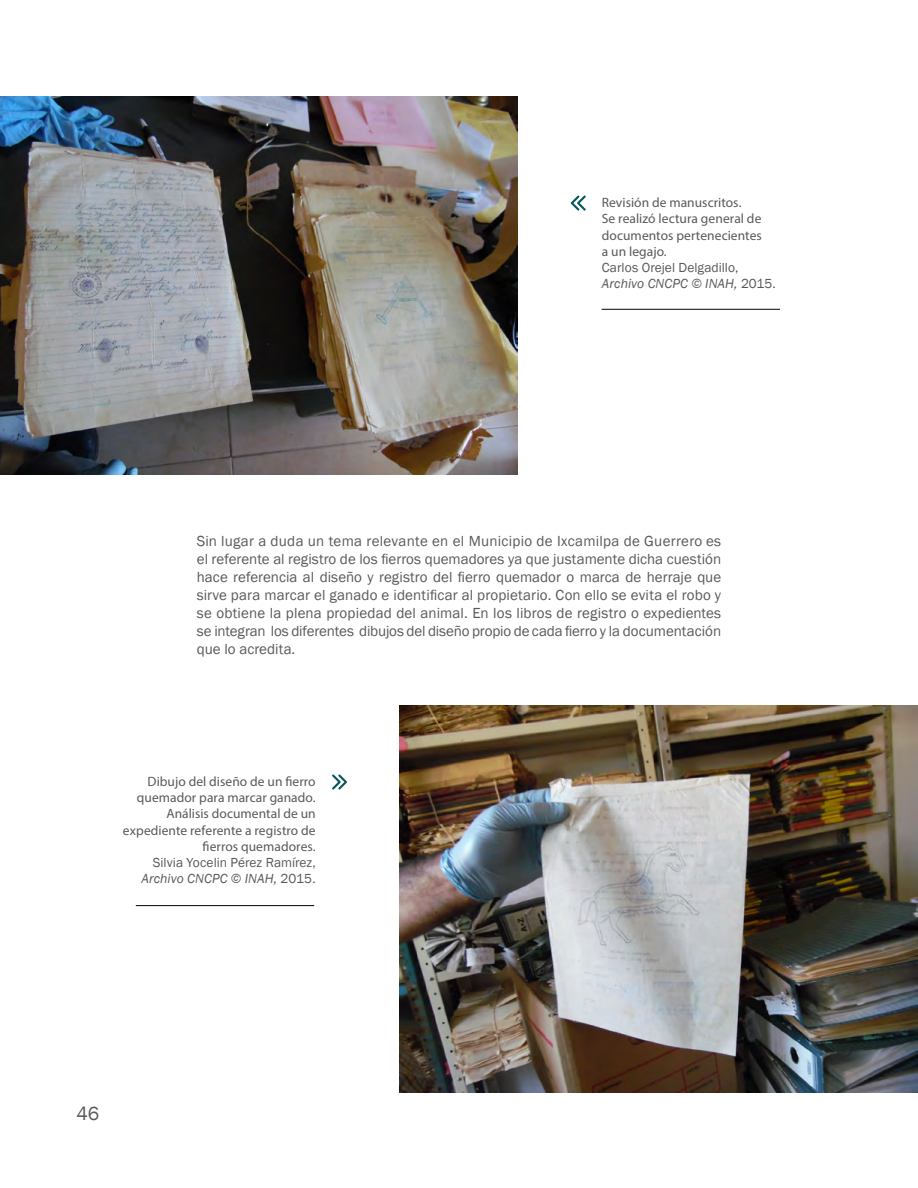
<style>
.page{position:relative;width:918px;height:1188px;background:#fff}
.page>*{position:absolute;margin:0;border:0;box-sizing:border-box;transform-origin:0 0}
.t1{font:19.5px "Franklin Gothic";color:#58595b}
.t2{font:15px/18px "Franklin Gothic";letter-spacing:-.005em;color:#58595b;text-align:justify}
.t3{font:13.5px/16.2px "Myriad Pro";letter-spacing:.005em;color:#58595b;text-align:right}
.t4{font:13.5px/16.2px "Franklin Gothic";color:#58595b;text-align:right}
.s1{font-style:italic}
</style>
<div class="page">
<img style="left:399px;top:706px;width:519px;height:387px">
<svg style="left:332px;top:775px;width:15px;height:15px"></svg>
<img style="left:0;top:96px;width:517px;height:379px">
<svg style="left:571px;top:195px;width:15px;height:16px"></svg>
<hr style="left:602px;top:309px;width:178px;height:1px;background:#000">
<hr style="left:136px;top:905px;width:178px;height:1px;background:#000">
<p class="t3" style="left:602px;top:194px;width:161px;text-align:left">Revisión de manuscritos.<br>Se realizó lectura general de documentos pertenecientes a un legajo.</p>
<p class="t4" style="left:602px;top:260px;width:175px;text-align:left">Carlos Orejel Delgadillo,<br><span class="s1">Archivo CNCPC © INAH,</span> 2015.</p>
<p class="t2" style="left:197px;top:532px;width:526px">Sin lugar a duda un tema relevante en el Municipio de Ixcamilpa de Guerrero es el referente al registro de los fierros quemadores ya que justamente dicha cuestión hace referencia al diseño y registro del fierro quemador o marca de herraje que sirve para marcar el ganado e identificar al propietario. Con ello se evita el robo y se obtiene la plena propiedad del animal. En los libros de registro o expedientes se integran los diferentes dibujos del diseño propio de cada fierro y la documentación que lo acredita.</p>
<p class="t3" style="left:123px;top:773px;width:194px">Dibujo del diseño de un fierro quemador para marcar ganado.<br>Análisis documental de un expediente referente a registro de fierros quemadores.</p>
<p class="t4" style="left:141px;top:855px;width:176px">Silvia Yocelin Pérez Ramírez,<br><span class="s1">Archivo CNCPC © INAH,</span> 2015 .</p>
<h1 class="t1" style="left:76px;top:1102px;width:24px">46</h1>
</div>
